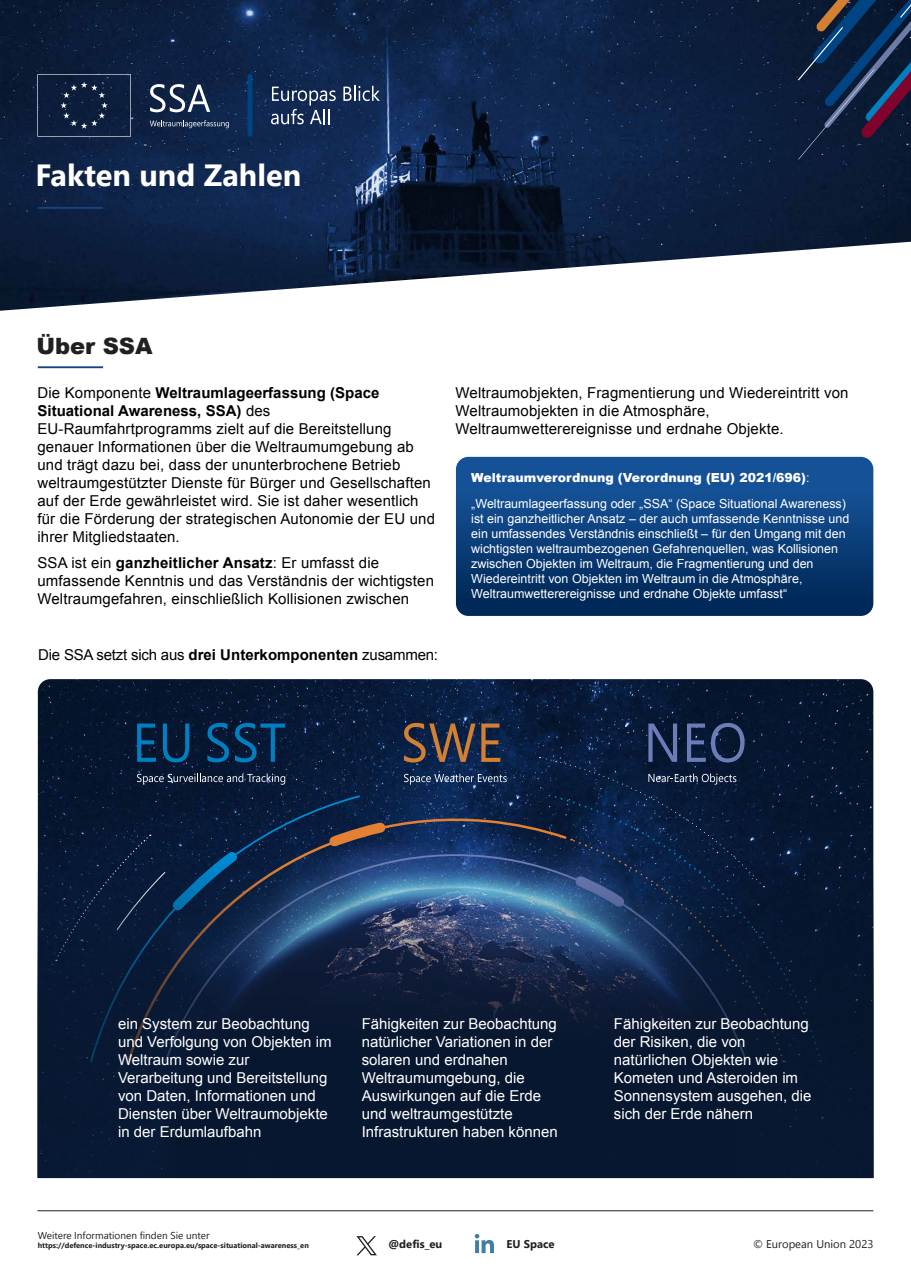
<style>
.page{position:relative;width:911px;height:1288px;background:#fff}
.page>*{position:absolute;margin:0;border:0;box-sizing:border-box;transform-origin:0 0}
.t1{font:700 30.62px "Segoe UI";color:#fff}
.t2{font:900 22.5px "Arial";color:#221f20}
.t3{font:15px/18px "Arial";letter-spacing:.01em;color:#000}
.t4{font:15px/18px "Arial";color:#fff}
.t5{font:15px "Arial";letter-spacing:-.015em;color:#000}
.t6{font:12.5px/15px "Arial";color:#fff}
.t7{font:11.25px "Segoe UI";color:#211f20}
.t8{font:700 11.25px "Segoe UI";color:#211f20}
.t9{font:10px "Segoe UI";color:#211f20}
.t10{font:700 7.5px "Segoe UI";color:#211f20}
.s1{font-weight:700}
.s2{font-weight:900}
</style>
<div class="page">
<hr style="left:37px;top:1210px;width:836px;height:1px;background:#211f20">
<hr style="left:38px;top:366px;width:65px;height:2px;background:#144483">
<svg style="left:456px;top:457px;width:417px;height:159px;background:#0c3f7b"></svg>
<svg style="left:38px;top:679px;width:835px;height:499px;background:#0d1f3c"></svg>
<svg style="left:137px;top:723px;width:19px;height:39px"></svg>
<svg style="left:163px;top:723px;width:26px;height:39px"></svg>
<svg style="left:207px;top:723px;width:22px;height:39px"></svg>
<svg style="left:235px;top:723px;width:50px;height:39px;background:#05365d"></svg>
<svg style="left:137px;top:773px;width:148px;height:12px;background:#344259"></svg>
<svg style="left:404px;top:723px;width:71px;height:39px;background:#4d4142"></svg>
<svg style="left:481px;top:723px;width:19px;height:39px"></svg>
<svg style="left:404px;top:773px;width:103px;height:12px"></svg>
<svg style="left:539px;top:723px;width:245px;height:339px;background:#112545"></svg>
<svg style="left:356px;top:1236px;width:21px;height:19px"></svg>
<svg style="left:475px;top:1234px;width:19px;height:19px"></svg>
<img style="left:0;top:0;width:911px;height:311px">
<svg style="left:798px;top:0;width:113px;height:160px;background:#182846"></svg>
<hr style="left:38px;top:207px;width:65px;height:2px;background:#144483">
<svg style="left:343px;top:86px;width:37px;height:15px"></svg>
<svg style="left:271px;top:87px;width:65px;height:37px;background:#435576"></svg>
<div style="left:247px;top:74px;width:5px;height:63px;background:#004483;border-radius:2px"></div>
<svg style="left:150px;top:84px;width:60px;height:28px"></svg>
<svg style="left:37px;top:74px;width:94px;height:63px;background:#1a2a47"></svg>
<svg style="left:150px;top:120px;width:79px;height:8px"></svg>
<h1 class="t1" style="left:36px;top:152px;width:267px">Fakten und Zahlen</h1>
<h2 class="t2" style="left:36px;top:329px;width:118px">Über SSA</h2>
<p class="t3" style="left:37px;top:383px;width:399px">Die Komponente <span class="s1">Weltraumlageerfassung (Space Situational Awareness, SSA)</span> des EU-Raumfahrtprogramms zielt auf die Bereitstellung genauer Informationen über die Weltraumumgebung ab und trägt dazu bei, dass der ununterbrochene Betrieb weltraumgestützter Dienste für Bürger und Gesellschaften auf der Erde gewährleistet wird. Sie ist daher wesentlich für die Förderung der strategischen Autonomie der EU und ihrer Mitgliedstaaten.</p>
<p class="t3" style="left:37px;top:554px;width:398px">SSA ist ein <span class="s1">ganzheitlicher Ansatz</span>: Er umfasst die umfassende Kenntnis und das Verständnis der wichtigsten<br>Weltraumgefahren, einschließlich Kollisionen zwischen</p>
<p class="t5" style="left:38px;top:645px;width:401px">Die SSA setzt sich aus <span class="s1">drei Unterkomponenten</span> zusammen:</p>
<p class="t3" style="left:455px;top:383px;width:394px">Weltraumobjekten, Fragmentierung und Wiedereintritt von<br>Weltraumobjekten in die Atmosphäre,<br>Weltraumwetterereignisse und erdnahe Objekte.</p>
<p class="t6" style="left:471px;top:465px;width:376px;line-height:25.5px"><span class="s2">Weltraumverordnung (Verordnung (EU) 2021/696)</span>: „Weltraumlageerfassung oder „SSA“ (Space Situational Awareness)</p>
<p class="t6" style="left:471px;top:511px;width:379px">ist ein ganzheitlicher Ansatz – der auch umfassende Kenntnisse und ein umfassendes Verständnis einschließt – für den Umgang mit den wichtigsten weltraumbezogenen Gefahrenquellen, was Kollisionen zwischen Objekten im Weltraum, die Fragmentierung und den Wiedereintritt von Objekten im Weltraum in die Atmosphäre, Weltraumwetterereignisse und erdnahe Objekte umfasst“</p>
<p class="t4" style="left:118px;top:1015px;width:215px">ein System zur Beobachtung und Verfolgung von Objekten im<br>Weltraum sowie zur<br>Verarbeitung und Bereitstellung von Daten, Informationen und<br>Diensten über Weltraumobjekte in der Erdumlaufbahn</p>
<p class="t4" style="left:362px;top:1015px;width:197px">Fähigkeiten zur Beobachtung natürlicher Variationen in der solaren und erdnahen<br>Weltraumumgebung, die<br>Auswirkungen auf die Erde und weltraumgestützte<br>Infrastrukturen haben können</p>
<p class="t4" style="left:614px;top:1015px;width:199px">Fähigkeiten zur Beobachtung der Risiken, die von natürlichen Objekten wie<br>Kometen und Asteroiden im<br>Sonnensystem ausgehen, die sich der Erde nähern</p>
<p class="t9" style="left:38px;top:1228px;width:173px">Weitere Informationen finden Sie unter</p>
<p class="t10" style="left:38px;top:1239px;width:273px">https://defence-industry-space.ec.europa.eu/space-situational-awareness_en</p>
<p class="t8" style="left:389px;top:1235px;width:55px">@defis_eu</p>
<p class="t8" style="left:507px;top:1235px;width:49px">EU Space</p>
<p class="t7" style="left:753px;top:1236px;width:122px">© European Union 2023</p>
</div>
